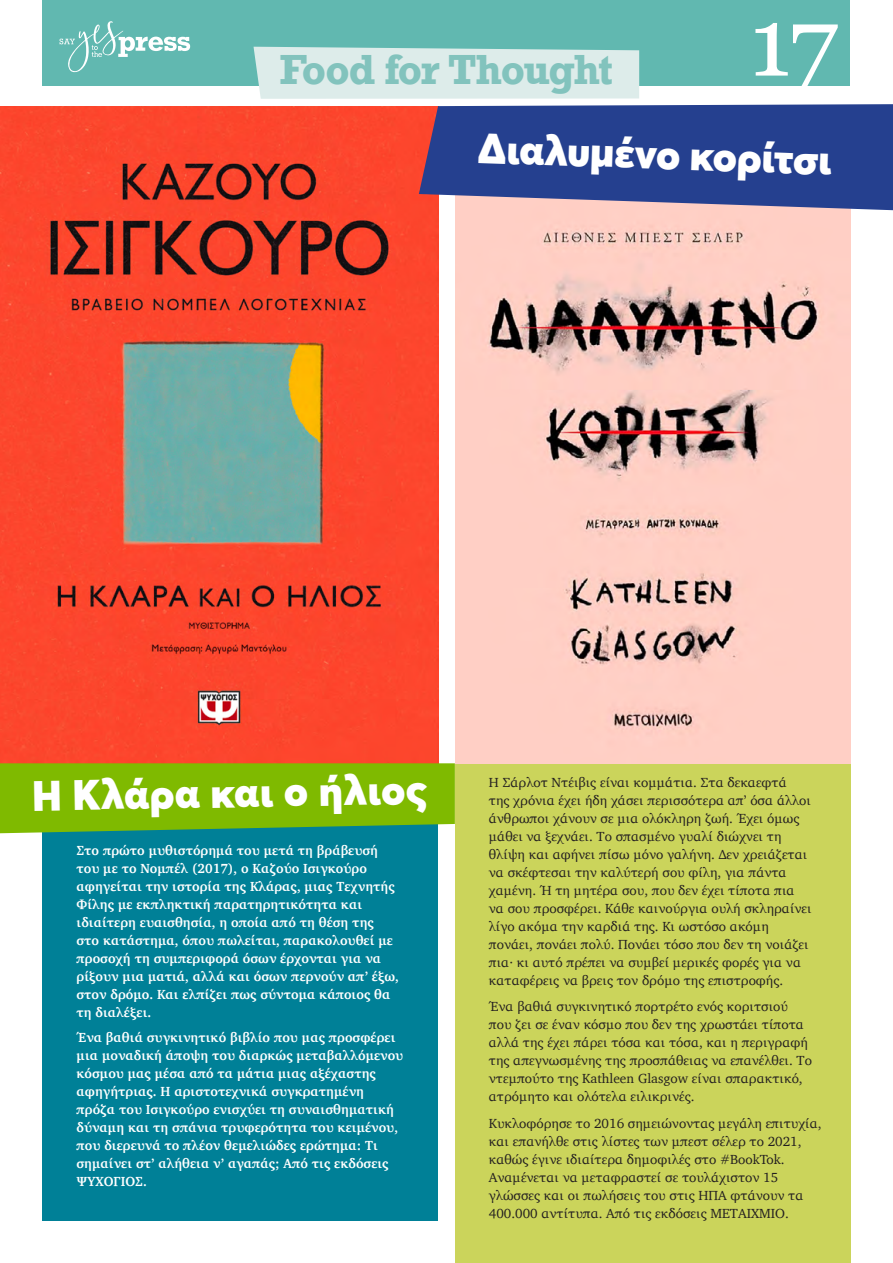
<style>
.page{position:relative;width:893px;height:1263px;background:#fff}
.page>*{position:absolute;margin:0;border:0;box-sizing:border-box;transform-origin:0 0}
.t1{font:97.5px "Georgia";color:#fff}
.t2{font:900 42px "Averta";color:#fff}
.t3{font:700 39.6px "Rockwell";letter-spacing:-.035em;color:#82c3bd}
.t4{font:13.5px/18px "Charter";color:#231f20}
.t5{font:700 13.5px/18px "Charter";letter-spacing:.005em;color:#fff;scale:.96 1}
</style>
<div class="page">
<div style="left:455px;top:106px;width:395px;height:1157px;background:#cbd45b"></div>
<img style="left:455px;top:210px;width:395px;height:553px">
<div style="left:43px;top:106px;width:395px;height:1114px;background:#008097"></div>
<img style="left:0;top:106px;width:438px;height:657px">
<div style="left:43px;top:0;width:807px;height:85px;background:#61b8b0"></div>
<svg style="left:60px;top:21px;width:130px;height:51px"></svg>
<div style="left:254px;top:47px;width:385px;height:52px;background:#ddecea"></div>
<svg style="left:0;top:763px;width:455px;height:70px;background:#78b609"></svg>
<svg style="left:419px;top:104px;width:474px;height:106px;background:#3c4c91"></svg>
<h3 class="t3" style="left:280px;top:44px;width:335px">Food for Thought</h3>
<h1 class="t1" style="left:749px;top:-29px;width:90px">17</h1>
<h2 class="t2" style="left:479px;top:121px;width:355px;rotate:2deg">Διαλυμένο κορίτσι</h2>
<h2 class="t2" style="left:32px;top:769px;width:397px;rotate:-1deg">Η Κλάρα και ο ήλιος</h2>
<p class="t5" style="left:77px;top:841px;width:337px">Στο πρώτο μυθιστόρημά του μετά τη βράβευσή του με το Νομπέλ (2017), ο Καζούο Ισιγκούρο αφηγείται την ιστορία της Κλάρας, μιας Τεχνητής Φίλης με εκπληκτική παρατηρητικότητα και ιδιαίτερη ευαισθησία, η οποία από τη θέση της στο κατάστημα, όπου πωλείται, παρακολουθεί με προσοχή τη συμπεριφορά όσων έρχονται για να ρίξουν μια ματιά, αλλά και όσων περνούν απ’ έξω, στον δρόμο. Και ελπίζει πως σύντομα κάποιος θα τη διαλέξει.</p>
<p class="t5" style="left:77px;top:1028px;width:342px">Ένα βαθιά συγκινητικό βιβλίο που μας προσφέρει μια μοναδική άποψη του διαρκώς μεταβαλλόμενου κόσμου μας μέσα από τα μάτια μιας αξέχαστης αφηγήτριας. Η αριστοτεχνικά συγκρατημένη πρόζα του Ισιγκούρο ενισχύει τη συναισθηματική δύναμη και τη σπάνια τρυφερότητα του κειμένου, που διερευνά το πλέον θεμελιώδες ερώτημα: Τι σημαίνει στ’ αλήθεια ν’ αγαπάς; Από τις εκδόσεις ΨΥΧΟΓΙΟΣ.</p>
<p class="t4" style="left:489px;top:773px;width:324px">H Σάρλοτ Ντέιβις είναι κομμάτια. Στα δεκαεφτά<br>της χρόνια έχει ήδη χάσει περισσότερα απ’ όσα άλλοι άνθρωποι χάνουν σε μια ολόκληρη ζωή. Έχει όμως μάθει να ξεχνάει. Το σπασμένο γυαλί διώχνει τη θλίψη και αφήνει πίσω μόνο γαλήνη. Δεν χρειάζεται να σκέφτεσαι την καλύτερή σου φίλη, για πάντα χαμένη. Ή τη μητέρα σου, που δεν έχει τίποτα πια να σου προσφέρει. Κάθε καινούργια ουλή σκληραίνει λίγο ακόμα την καρδιά της. Κι ωστόσο ακόμη πονάει, πονάει πολύ. Πονάει τόσο που δεν τη νοιάζει πια· κι αυτό πρέπει να συμβεί μερικές φορές για να καταφέρεις να βρεις τον δρόμο της επιστροφής.</p>
<p class="t4" style="left:489px;top:997px;width:325px">Ένα βαθιά συγκινητικό πορτρέτο ενός κοριτσιού που ζει σε έναν κόσμο που δεν της χρωστάει τίποτα αλλά της έχει πάρει τόσα και τόσα, και η περιγραφή της απεγνωσμένης της προσπάθειας να επανέλθει. Το ντεμπούτο της Kathleen Glasgow είναι σπαρακτικό, ατρόμητο και ολότελα ειλικρινές.</p>
<p class="t4" style="left:489px;top:1114px;width:334px">Κυκλοφόρησε το 2016 σημειώνοντας μεγάλη επιτυχία, και επανήλθε στις λίστες των μπεστ σέλερ το 2021, καθώς έγινε ιδιαίτερα δημοφιλές στο #BookTok.<br>Αναμένεται να μεταφραστεί σε τουλάχιστον 15 γλώσσες και οι πωλήσεις του στις ΗΠΑ φτάνουν τα 400.000 αντίτυπα. Από τις εκδόσεις ΜΕΤΑΙΧΜΙΟ.</p>
</div>
